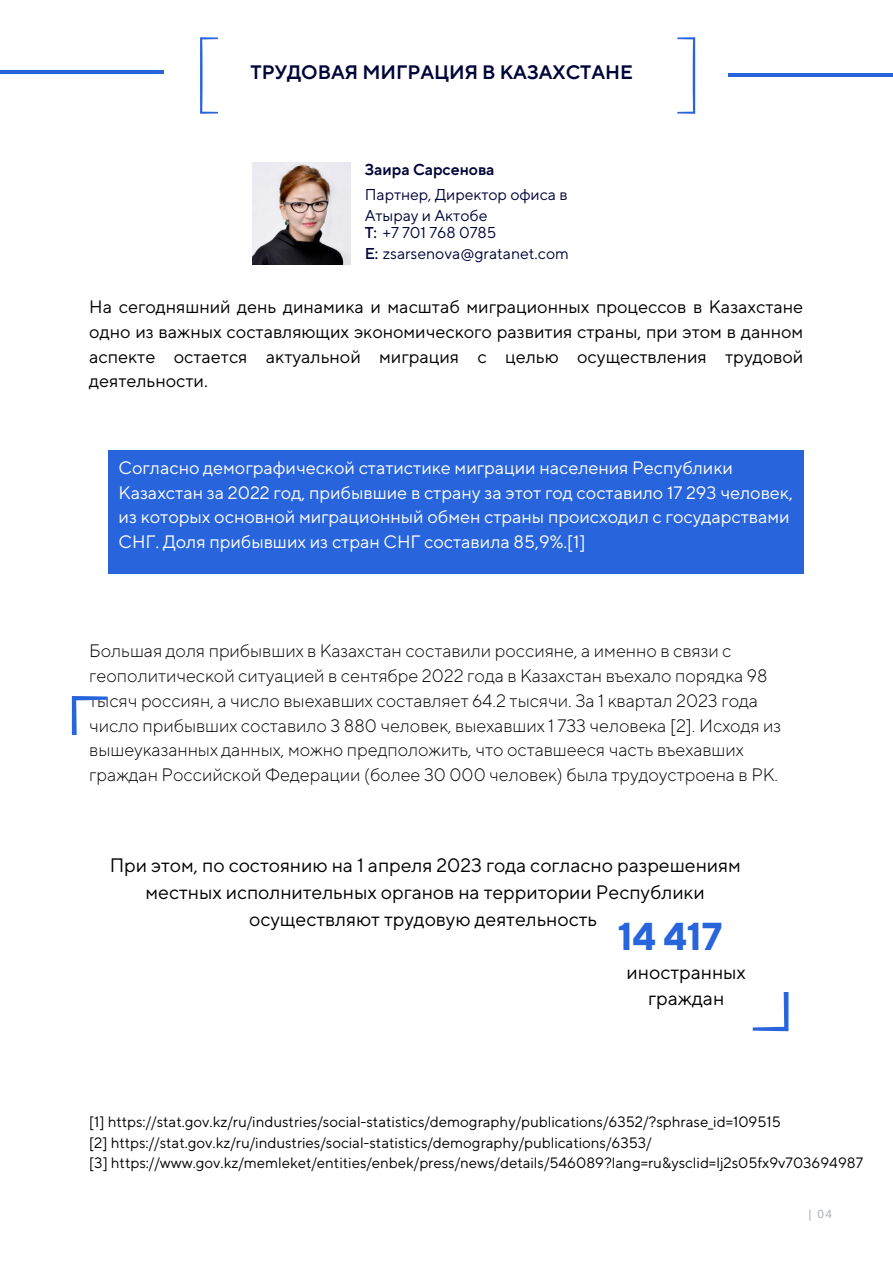
<style>
.page{position:relative;width:893px;height:1264px;background:#fff}
.page>*{position:absolute;margin:0;border:0;box-sizing:border-box;transform-origin:0 0}
.t1{font:700 38.85px "TT Norms Pro";color:#2864dc}
.t2{font:19.5px/26.7px "TT Norms Pro";color:#000;text-align:center}
.t3{font:600 19.5px "TT Norms Pro";color:#000438}
.t4{font:300 18px/24.8px "TT Norms Pro";color:#000}
.t5{font:18px/24.8px "TT Norms Pro";color:#fff}
.t6{font:18px/24.8px "TT Norms Pro";color:#000;text-align:justify}
.t7{font:15.75px/21.3px "TT Norms Pro";color:#000438}
.t8{font:600 15.75px "TT Norms Pro";color:#000438}
.t9{font:15px "TT Norms Pro";color:#000}
.t10{font:11.85px "Arimo";color:#aaafb1}
.s1{font-weight:500}
</style>
<div class="page">
<div style="left:108px;top:450px;width:695px;height:123px;background:#2864dc"></div>
<svg style="left:200px;top:37px;width:18px;height:77px"></svg>
<svg style="left:677px;top:37px;width:18px;height:77px"></svg>
<hr style="left:0;top:70px;width:164px;height:3px;background:#2864dc">
<hr style="left:728px;top:74px;width:164px;height:3px;background:#2864dc">
<svg style="left:72px;top:696px;width:36px;height:38px"></svg>
<svg style="left:752px;top:992px;width:36px;height:39px"></svg>
<img style="left:253px;top:162px;width:97px;height:102px">
<p class="t3" style="left:251px;top:61px;width:384px">ТРУДОВАЯ МИГРАЦИЯ В КАЗАХСТАНЕ</p>
<p class="t8" style="left:364px;top:160px;width:131px">Заира Сарсенова</p>
<p class="t7" style="left:364px;top:184px;width:204px">Партнер, Директор офиса в<br>Атырау и Актобе</p>
<p class="t7" style="left:364px;top:222px;width:133px"><span class="s1">T:</span> +7 701 768 0785</p>
<p class="t7" style="left:364px;top:244px;width:206px"><span class="s1">E:</span> zsarsenova@gratanet.com</p>
<p class="t6" style="left:89px;top:295px;width:715px">На сегодняшний день динамика и масштаб миграционных процессов в Казахстане одно из важных составляющих экономического развития страны, при этом в данном аспекте остается актуальной миграция с целью осуществления трудовой деятельности.</p>
<p class="t5" style="left:119px;top:456px;width:675px">Согласно демографической статистике миграции населения Республики Казахстан за 2022 год, прибывшие в страну за этот год составило 17 293 человек, из которых основной миграционный обмен страны происходил с государствами СНГ. Доля прибывших из стран СНГ составила 85,9%.[1]</p>
<p class="t4" style="left:89px;top:639px;width:693px">Большая доля прибывших в Казахстан составили россияне, а именно в связи с геополитической ситуацией в сентябре 2022 года в Казахстан въехало порядка 98 тысяч россиян, а число выехавших составляет 64.2 тысячи. За 1 квартал 2023 года число прибывших составило 3 880 человек, выехавших 1 733 человека [2]. Исходя из вышеуказанных данных, можно предположить, что оставшееся часть въехавших граждан Российской Федерации (более 30 000 человек) была трудоустроена в РК.</p>
<p class="t2" style="left:110px;top:853px;width:632px">При этом, по состоянию на 1 апреля 2023 года согласно разрешениям местных исполнительных органов на территории Республики осуществляют трудовую деятельность</p>
<p class="t1" style="left:617px;top:913px;width:106px">14 417</p>
<p class="t2" style="left:626px;top:959px;width:121px">иностранных граждан</p>
<p class="t9" style="left:89px;top:1113px;width:693px">[1] https://stat.gov.kz/ru/industries/social-statistics/demography/publications/6352/?sphrase_id=109515</p>
<p class="t9" style="left:89px;top:1133px;width:564px">[2] https://stat.gov.kz/ru/industries/social-statistics/demography/publications/6353/</p>
<p class="t9" style="left:89px;top:1153px;width:775px">[3] https://www.gov.kz/memleket/entities/enbek/press/news/details/546089?lang=ru&amp;ysclid=lj2s05fx9v703694987</p>
<p class="t10" style="left:808px;top:1207px;width:25px">| 04</p>
</div>
